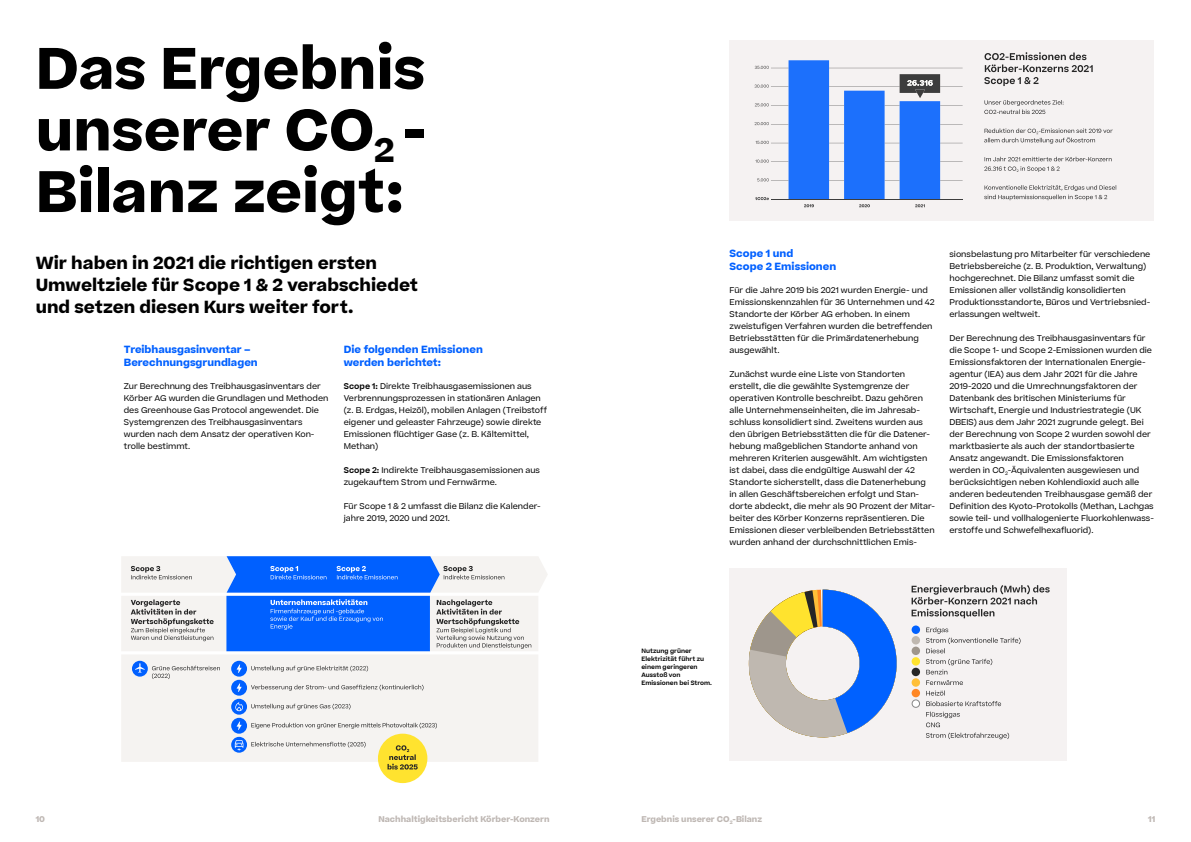
<style>
.page{position:relative;width:1191px;height:842px;background:#fff}
.page>*{position:absolute;margin:0;border:0;box-sizing:border-box;transform-origin:0 0}
.t1{font:700 56px/61.6px "Koerber";color:#000;text-align:justify}
.t2{font:700 16.8px/21.8px "Koerber";color:#000}
.t3{font:700 10px/13px "Koerber";color:#0060ff}
.t4{font:8px/12px "Koerber";color:#000}
.t5{font:700 8px "Koerber";color:#beb7b3}
.t6{font:600 6px/8px "Koerber";color:#000}
.s1{font-weight:600}
</style>
<div class="page">
<div style="left:729px;top:569px;width:338px;height:192px;background:#f5f2f2"></div>
<svg style="left:748px;top:590px;width:149px;height:148px"></svg>
<svg style="left:911px;top:585px;width:138px;height:33px"></svg>
<div style="left:911px;top:625px;width:9px;height:9px;background:#0061ff;border-radius:50%"></div>
<div style="left:911px;top:636px;width:9px;height:8px;background:#bfb8b0;border-radius:50%"></div>
<div style="left:911px;top:647px;width:9px;height:8px;background:#9e968c;border-radius:50%"></div>
<svg style="left:926px;top:627px;width:94px;height:26px"></svg>
<div style="left:911px;top:657px;width:9px;height:9px;background:#ffe32e;border-radius:50%"></div>
<div style="left:911px;top:668px;width:9px;height:8px;background:#262626;border-radius:50%"></div>
<svg style="left:926px;top:659px;width:66px;height:15px"></svg>
<svg style="left:911px;top:678px;width:9px;height:9px"></svg>
<div style="left:911px;top:689px;width:9px;height:8px;background:#ff8724;border-radius:50%"></div>
<div style="left:912px;top:700px;width:7px;height:7px;background:#fff;border-radius:50%"></div>
<div style="left:911px;top:699px;width:9px;height:9px;border:1px solid #878787;border-radius:50%"></div>
<svg style="left:926px;top:680px;width:83px;height:59px"></svg>
<div style="left:121px;top:655px;width:417px;height:107px;background:#f5f3f1"></div>
<svg style="left:152px;top:666px;width:68px;height:13px"></svg>
<svg style="left:121px;top:556px;width:427px;height:95px"></svg>
<svg style="left:132px;top:661px;width:16px;height:16px"></svg>
<svg style="left:135px;top:663px;width:10px;height:10px"></svg>
<svg style="left:251px;top:666px;width:117px;height:6px"></svg>
<div style="left:231px;top:661px;width:16px;height:16px;background:#0060ff;border-radius:50%"></div>
<svg style="left:237px;top:664px;width:4px;height:9px"></svg>
<svg style="left:251px;top:685px;width:172px;height:6px"></svg>
<div style="left:231px;top:680px;width:16px;height:16px;background:#0060ff;border-radius:50%"></div>
<svg style="left:237px;top:683px;width:4px;height:9px"></svg>
<svg style="left:251px;top:704px;width:99px;height:6px"></svg>
<svg style="left:231px;top:699px;width:16px;height:16px"></svg>
<svg style="left:235px;top:702px;width:8px;height:9px"></svg>
<svg style="left:251px;top:723px;width:186px;height:6px"></svg>
<div style="left:231px;top:718px;width:16px;height:16px;background:#0060ff;border-radius:50%"></div>
<svg style="left:237px;top:721px;width:4px;height:9px"></svg>
<svg style="left:251px;top:742px;width:115px;height:6px"></svg>
<svg style="left:231px;top:737px;width:16px;height:16px"></svg>
<svg style="left:235px;top:740px;width:8px;height:11px"></svg>
<div style="left:378px;top:734px;width:49px;height:49px;background:#ffe32f;border-radius:50%"></div>
<svg style="left:387px;top:745px;width:31px;height:24px"></svg>
<div style="left:729px;top:41px;width:425px;height:180px;background:#f5f2f2"></div>
<svg style="left:984px;top:52px;width:108px;height:34px"></svg>
<svg style="left:984px;top:100px;width:132px;height:100px"></svg>
<svg style="left:754px;top:60px;width:208px;height:148px"></svg>
<h1 class="t1" style="left:36px;top:38px;width:392px">Das Ergebnis unserer CO<sub>2</sub> - Bilanz zeigt:</h1>
<h2 class="t2" style="left:36px;top:252px;width:384px">Wir haben in 2021 die richtigen ersten<br>Umweltziele für Scope 1 &amp; 2 verabschiedet und setzen diesen Kurs weiter fort.</h2>
<p class="t3" style="left:124px;top:343px;width:135px">Treibhausgasinventar –<br>Berechnungsgrundlagen</p>
<p class="t4" style="left:124px;top:380px;width:206px">Zur Berechnung des Treibhausgasinventars der Körber AG wurden die Grundlagen und Methoden des Greenhouse Gas Protocol angewendet. Die Systemgrenzen des Treibhausgasinventars wurden nach dem Ansatz der operativen Kon&shy;trolle bestimmt.</p>
<p class="t3" style="left:344px;top:343px;width:141px">Die folgenden Emissionen werden berichtet:</p>
<p class="t4" style="left:344px;top:380px;width:205px"><span class="s1">Scope 1:</span> Direkte Treibhausgasemissionen aus Verbrennungsprozessen in stationären Anlagen (z. B. Erdgas, Heizöl), mobilen Anlagen (Treibstoff eigener und geleaster Fahrzeuge) sowie direkte Emissionen flüchtiger Gase (z. B. Kältemittel, Methan)</p>
<p class="t4" style="left:344px;top:464px;width:198px"><span class="s1">Scope 2:</span> Indirekte Treibhausgasemissionen aus zugekauftem Strom und Fernwärme.</p>
<p class="t4" style="left:344px;top:500px;width:198px">Für Scope 1 &amp; 2 umfasst die Bilanz die Kalender&shy;jahre 2019, 2020 und 2021.</p>
<p class="t3" style="left:729px;top:247px;width:108px">Scope 1 und<br>Scope 2 Emissionen</p>
<p class="t4" style="left:729px;top:284px;width:207px">Für die Jahre 2019 bis 2021 wurden Energie- und Emissionskennzahlen für 36 Unternehmen und 42<br>Standorte der Körber AG erhoben. In einem zweistufigen Verfahren wurden die betreffenden Betriebsstätten für die Primärdatenerhebung ausgewählt.</p>
<p class="t4" style="left:729px;top:368px;width:207px">Zunächst wurde eine Liste von Standorten erstellt, die die gewählte Systemgrenze der operativen Kontrolle beschreibt. Dazu gehören alle Unternehmenseinheiten, die im Jahresab&shy;schluss konsolidiert sind. Zweitens wurden aus den übrigen Betriebsstätten die für die Datener&shy;hebung maßgeblichen Standorte anhand von mehreren Kriterien ausgewählt. Am wichtigsten ist dabei, dass die endgültige Auswahl der 42<br>Standorte sicherstellt, dass die Datenerhebung in allen Geschäftsbereichen erfolgt und Stan&shy;dorte abdeckt, die mehr als 90 Prozent der Mitar&shy;beiter des Körber Konzerns repräsentieren. Die Emissionen dieser verbleibenden Betriebsstätten wurden anhand der durchschnittlichen Emis-</p>
<p class="t4" style="left:949px;top:248px;width:202px">sionsbelastung pro Mitarbeiter für verschiedene Betriebsbereiche (z. B. Produktion, Verwaltung) hochgerechnet. Die Bilanz umfasst somit die Emissionen aller vollständig konsolidierten Produktionsstandorte, Büros und Vertriebsnied&shy;erlassungen weltweit.</p>
<p class="t4" style="left:949px;top:332px;width:206px">Der Berechnung des Treibhausgasinventars für die Scope 1- und Scope 2-Emissionen wurden die Emissionsfaktoren der Internationalen Energie&shy;agentur (IEA) aus dem Jahr 2021 für die Jahre 2019-2020 und die Umrechnungsfaktoren der Datenbank des britischen Ministeriums für Wirtschaft, Energie und Industriestrategie (UK DBEIS) aus dem Jahr 2021 zugrunde gelegt. Bei der Berechnung von Scope 2 wurden sowohl der marktbasierte als auch der standortbasierte Ansatz angewandt. Die Emissionsfaktoren werden in CO<sub>2</sub>-Äquivalenten ausgewiesen und berücksichtigen neben Kohlendioxid auch alle anderen bedeutenden Treibhausgase gemäß der Definition des Kyoto-Protokolls (Methan, Lachgas sowie teil- und vollhalogenierte Fluorkohlenwass&shy;erstoffe und Schwefelhexafluorid).</p>
<p class="t6" style="left:641px;top:647px;width:72px">Nutzung grüner<br>Elektrizität führt zu einem geringeren<br>Ausstoß von<br>Emissionen bei Strom.</p>
<p class="t5" style="left:36px;top:814px;width:11px">10</p>
<p class="t5" style="left:378px;top:814px;width:173px">Nachhaltigkeitsbericht Körber-Konzern</p>
<p class="t5" style="left:1148px;top:814px;width:9px">11</p>
<p class="t5" style="left:641px;top:814px;width:122px">Ergebnis unserer CO<sub>2</sub>-Bilanz</p>
</div>
